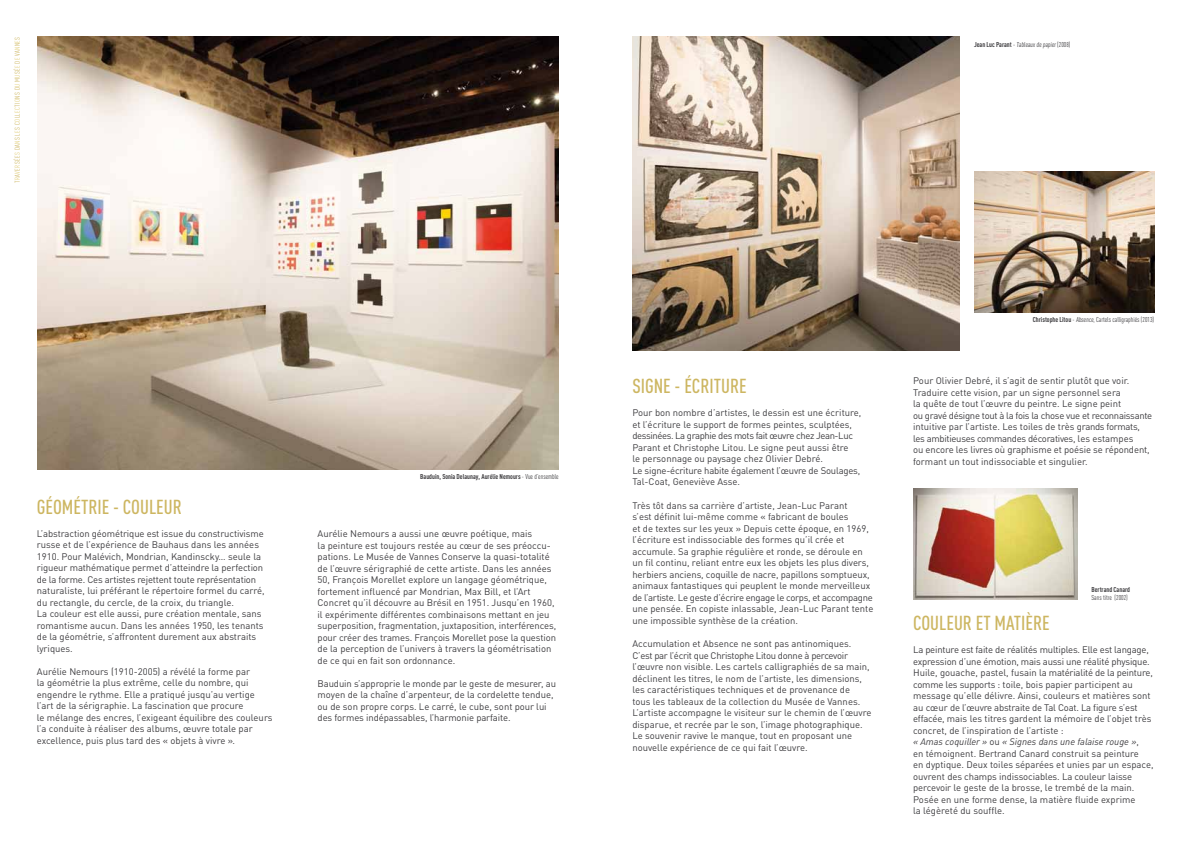
<style>
.page{position:relative;width:1191px;height:842px;background:#fff}
.page>*{position:absolute;margin:0;border:0;box-sizing:border-box;transform-origin:0 0}
.t1{font:500 20px "DIN Cond";color:#cdb661}
.t2{font:9.5px/11.5px "DINOT";color:#3e3d40}
.t3{font:7px "DIN Cond";color:#3e3d40}
.t4{font:700 7px "DIN Cond";color:#3e3d40}
.t5{font:7px "DIN Cond";letter-spacing:.055em;color:#cdb661}
.s1{color:#e3cf7b}
.s2{font-weight:400}
.s3{font-weight:700}
.s4{font-style:italic}
</style>
<div class="page">
<img style="left:37px;top:37px;width:522px;height:432px">
<img style="left:913px;top:488px;width:164px;height:112px">
<img style="left:974px;top:171px;width:180px;height:142px">
<img style="left:632px;top:37px;width:328px;height:314px">
<p class="t5" style="left:13px;top:183px;width:147px;rotate:-90deg">t<span class="s1">r</span>a<span class="s1">v</span>e<span class="s1">r</span>sée<span class="s1">s</span> da<span class="s1">n</span>s L<span class="s1">e</span>s c<span class="s1">o</span>ll<span class="s1">ec</span>ti<span class="s1">o</span>ns d<span class="s1">u</span> m<span class="s1">u</span>sé<span class="s1">e</span> d<span class="s1">e</span> Va<span class="s1">n</span>n<span class="s1">e</span>s</p>
<h1 class="t1" style="left:37px;top:495px;width:146px">GÉOMÉTRIE - COULEUR</h1>
<p class="t2" style="left:37px;top:527px;width:229px">L’abstraction géométrique est issue du constructivisme russe et de l’expérience de Bauhaus dans les années 1910. Pour Malévich, Mondrian, Kandinscky… seule la rigueur mathématique permet d’atteindre la perfection de la forme. Ces artistes rejettent toute représentation naturaliste, lui préférant le répertoire formel du carré, du rectangle, du cercle, de la croix, du triangle.<br>La couleur est elle aussi, pure création mentale, sans romantisme aucun. Dans les années 1950, les tenants de la géométrie, s’affrontent durement aux abstraits lyriques.</p>
<p class="t2" style="left:37px;top:665px;width:237px">Aurélie Nemours (1910-2005) a révélé la forme par<br>la géométrie la plus extrême, celle du nombre, qui engendre le rythme. Elle a pratiqué jusqu’au vertige l’art de la sérigraphie. La fascination que procure<br>le mélange des encres, l’exigeant équilibre des couleurs l’a conduite à réaliser des albums, œuvre totale par excellence, puis plus tard des « objets à vivre ».</p>
<p class="t4" style="left:420px;top:472px;width:140px">Bauduin, Sonia Delaunay, Aurélie Nemours <span class="s2">- Vue d’ensemble</span></p>
<p class="t2" style="left:317px;top:528px;width:240px">Aurélie Nemours a aussi une œuvre poétique, mais<br>la peinture est toujours restée au cœur de ses préoccu&shy;pations. Le Musée de Vannes Conserve la quasi-totalité de l’œuvre sérigraphié de cette artiste. Dans les années 50, François Morellet explore un langage géométrique, fortement influencé par Mondrian, Max Bill, et l’Art Concret qu’il découvre au Brésil en 1951. Jusqu’en 1960, il expérimente différentes combinaisons mettant en jeu superposition, fragmentation, juxtaposition, interférences, pour créer des trames. François Morellet pose la question de la perception de l’univers à travers la géométrisation de ce qui en fait son ordonnance.</p>
<p class="t2" style="left:317px;top:677px;width:240px">Bauduin s’approprie le monde par le geste de mesurer, au moyen de la chaîne d’arpenteur, de la cordelette tendue, ou de son propre corps. Le carré, le cube, sont pour lui des formes indépassables, l’harmonie parfaite.</p>
<p class="t3" style="left:974px;top:40px;width:98px"><span class="s3">Jean Luc Parant</span> - Tableaux de papier (2008)</p>
<h1 class="t1" style="left:632px;top:374px;width:116px">SIGNE - ÉCRITURE</h1>
<p class="t2" style="left:632px;top:407px;width:230px">Pour bon nombre d’artistes, le dessin est une écriture, et l’écriture le support de formes peintes, sculptées, dessinées. La graphie des mots fait œuvre chez Jean-Luc Parant et Christophe Litou. Le signe peut aussi être<br>le personnage ou paysage chez Olivier Debré.<br>Le signe-écriture habite également l’œuvre de Soulages, Tal-Coat, Geneviève Asse.</p>
<p class="t2" style="left:632px;top:499px;width:242px">Très tôt dans sa carrière d’artiste, Jean-Luc Parant<br>s’est définit lui-même comme « fabricant de boules<br>et de textes sur les yeux » Depuis cette époque, en 1969, l’écriture est indissociable des formes qu’il crée et accumule. Sa graphie régulière et ronde, se déroule en un fil continu, reliant entre eux les objets les plus divers, herbiers anciens, coquille de nacre, papillons somptueux, animaux fantastiques qui peuplent le monde merveilleux de l’artiste. Le geste d’écrire engage le corps, et accompagne une pensée. En copiste inlassable, Jean-Luc Parant tente une impossible synthèse de la création.</p>
<p class="t2" style="left:632px;top:638px;width:241px">Accumulation et Absence ne sont pas antinomiques.<br>C’est par l’écrit que Christophe Litou donne à percevoir l’œuvre non visible. Les cartels calligraphiés de sa main, déclinent les titres, le nom de l’artiste, les dimensions, les caractéristiques techniques et de provenance de<br>tous les tableaux de la collection du Musée de Vannes.<br>L’artiste accompagne le visiteur sur le chemin de l’œuvre disparue, et recrée par le son, l’image photographique.<br>Le souvenir ravive le manque, tout en proposant une nouvelle expérience de ce qui fait l’œuvre.</p>
<p class="t3" style="left:1032px;top:316px;width:123px"><span class="s3">Christophe Litou</span> - Absence, Cartels calligraphiés (2013)</p>
<p class="t2" style="left:913px;top:375px;width:241px">Pour Olivier Debré, il s’agit de sentir plutôt que voir.<br>Traduire cette vision, par un signe personnel sera<br>la quête de tout l’œuvre du peintre. Le signe peint<br>ou gravé désigne tout à la fois la chose vue et reconnaissante intuitive par l’artiste. Les toiles de très grands formats, les ambitieuses commandes décoratives, les estampes<br>ou encore les livres où graphisme et poésie se répondent, formant un tout indissociable et singulier.</p>
<p class="t4" style="left:1091px;top:585px;width:40px">Bertrand Canard</p>
<p class="t3" style="left:1091px;top:593px;width:38px">Sans titre (2002)</p>
<h1 class="t1" style="left:913px;top:611px;width:138px">COULEUR ET MATIÈRE</h1>
<p class="t2" style="left:913px;top:644px;width:242px">La peinture est faite de réalités multiples. Elle est langage, expression d’une émotion, mais aussi une réalité physique.<br>Huile, gouache, pastel, fusain la matérialité de la peinture, comme les supports : toile, bois papier participent au message qu’elle délivre. Ainsi, couleurs et matières sont au cœur de l’œuvre abstraite de Tal Coat. La figure s’est effacée, mais les titres gardent la mémoire de l’objet très concret, de l’inspiration de l’artiste :<br><span class="s4">« Amas coquiller »</span> ou <span class="s4">« Signes dans une falaise rouge »</span>,<br>en témoignent. Bertrand Canard construit sa peinture<br>en dyptique. Deux toiles séparées et unies par un espace, ouvrent des champs indissociables. La couleur laisse percevoir le geste de la brosse, le trembé de la main.<br>Posée en une forme dense, la matière fluide exprime<br>la légèreté du souffle.</p>
</div>
